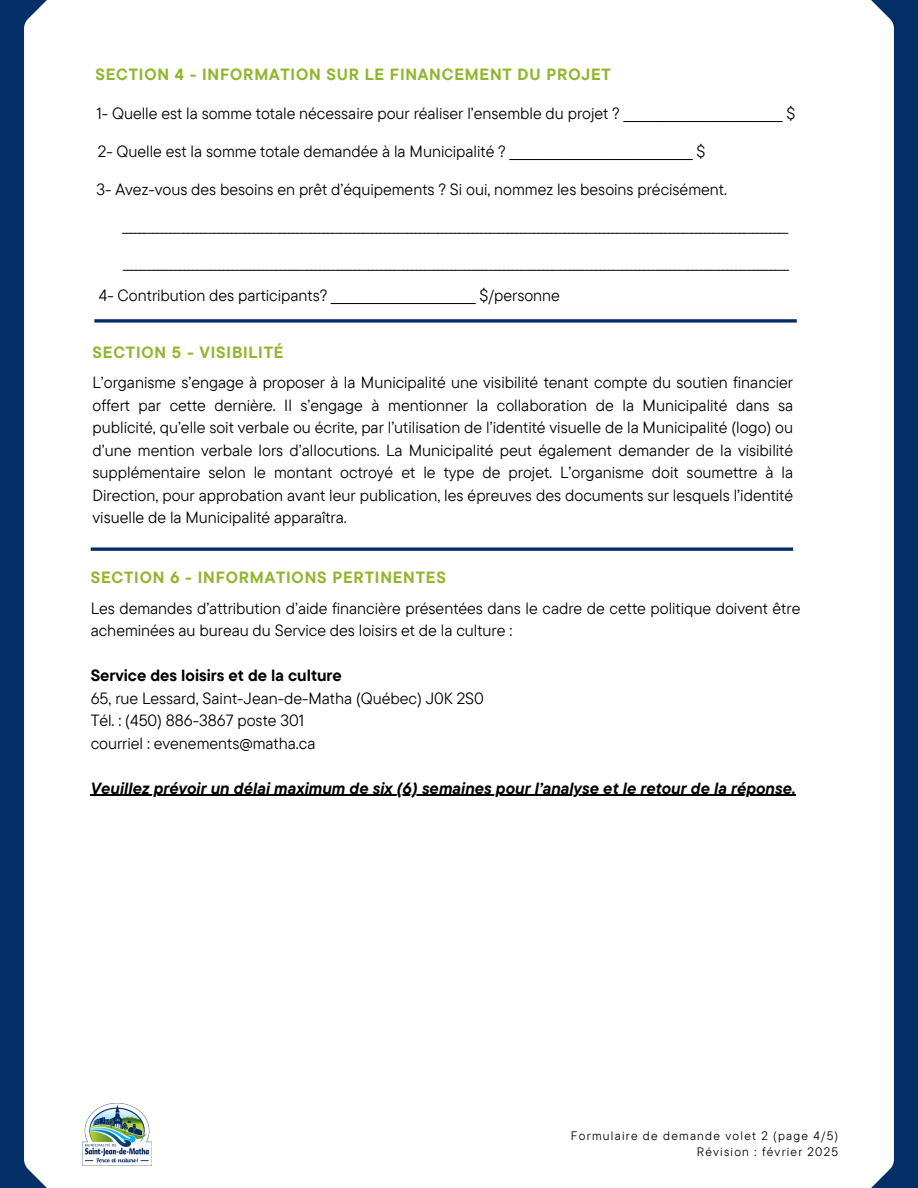
<style>
.page{position:relative;width:918px;height:1188px;background:#042e66}
.page>*{position:absolute;margin:0;border:0;box-sizing:border-box;transform-origin:0 0}
.t1{font:16.2px/22.5px "TT Commons Pro";color:#000}
.t2{font:700 16.2px "TT Commons Pro";letter-spacing:.05em;color:#91b62d}
.t3{font:italic 700 16.2px "TT Commons Pro";color:#000}
.t4{font:14.7px "TT Commons Pro";color:#000}
.t5{font:12.15px "TT Commons Pro";letter-spacing:.1em;color:#000}
.s1{font-weight:700}
</style>
<div class="page">
<div style="left:24px;top:0;width:870px;height:1188px;background:#fff"></div>
<svg style="left:58px;top:575px;width:8px;height:7px"></svg>
<svg style="left:58px;top:604px;width:8px;height:8px"></svg>
<svg style="left:91px;top:547px;width:702px;height:4px"></svg>
<hr style="left:91px;top:795px;width:705px;height:1px;background:#000">
<img style="left:83px;top:1104px;width:69px;height:62px">
<svg style="left:94px;top:319px;width:703px;height:4px"></svg>
<h2 class="t2" style="left:95px;top:64px;width:517px">SECTION 4 - INFORMATION SUR LE FINANCEMENT DU PROJET</h2>
<p class="t1" style="left:97px;top:102px;width:700px">1- Quelle est la somme totale nécessaire pour réaliser l’ensemble du projet ? _________________________________ $</p>
<p class="t1" style="left:98px;top:140px;width:609px">2- Quelle est la somme totale demandée à la Municipalité ? ______________________________________ $</p>
<h4 class="t1" style="left:97px;top:178px;width:632px">3- Avez-vous des besoins en prêt d’équipements ? Si oui, nommez les besoins précisément.</h4>
<h4 class="t4" style="left:122px;top:217px;width:667px">________________________________________________________________________________________________________________________________________________________</h4>
<p class="t4" style="left:123px;top:253px;width:667px">________________________________________________________________________________________________________________________________________________________</p>
<h2 class="t1" style="left:99px;top:284px;width:463px">4- Contribution des participants? ______________________________ $/personne</h2>
<h2 class="t2" style="left:93px;top:342px;width:192px">SECTION 5 - VISIBILITÉ</h2>
<h4 class="t1" style="left:93px;top:371px;width:702px;text-align:justify">L’organisme s’engage à proposer à la Municipalité une visibilité tenant compte du soutien financier offert par cette dernière. Il s’engage à mentionner la collaboration de la Municipalité dans sa publicité, qu’elle soit verbale ou écrite, par l’utilisation de l’identité visuelle de la Municipalité (logo) ou d’une mention verbale lors d’allocutions. La Municipalité peut également demander de la visibilité supplémentaire selon le montant octroyé et le type de projet. L’organisme doit soumettre à la Direction, pour approbation avant leur publication, les épreuves des documents sur lesquels l’identité visuelle de la Municipalité apparaîtra.</h4>
<p class="t2" style="left:91px;top:567px;width:357px">SECTION 6 - INFORMATIONS PERTINENTES</p>
<h4 class="t1" style="left:91px;top:596px;width:711px">Les demandes d’attribution d’aide financière présentées dans le cadre de cette politique doivent être acheminées au bureau du Service des loisirs et de la culture :</h4>
<h4 class="t1" style="left:91px;top:664px;width:395px"><span class="s1">Service des loisirs et de la culture<br></span>65, rue Lessard, Saint-Jean-de-Matha (Québec) J0K 2S0<br>Tél. : (450) 886-3867 poste 301<br>courriel : evenements@matha.ca</h4>
<p class="t3" style="left:91px;top:778px;width:707px">Veuillez prévoir un délai maximum de six (6) semaines pour l’analyse et le retour de la réponse.</p>
<h4 class="t5" style="left:571px;top:1128px;width:269px">Formulaire de demande volet 2 (page 4/5)</h4>
<p class="t5" style="left:697px;top:1144px;width:143px">Révision : février 2025</p>
</div>
